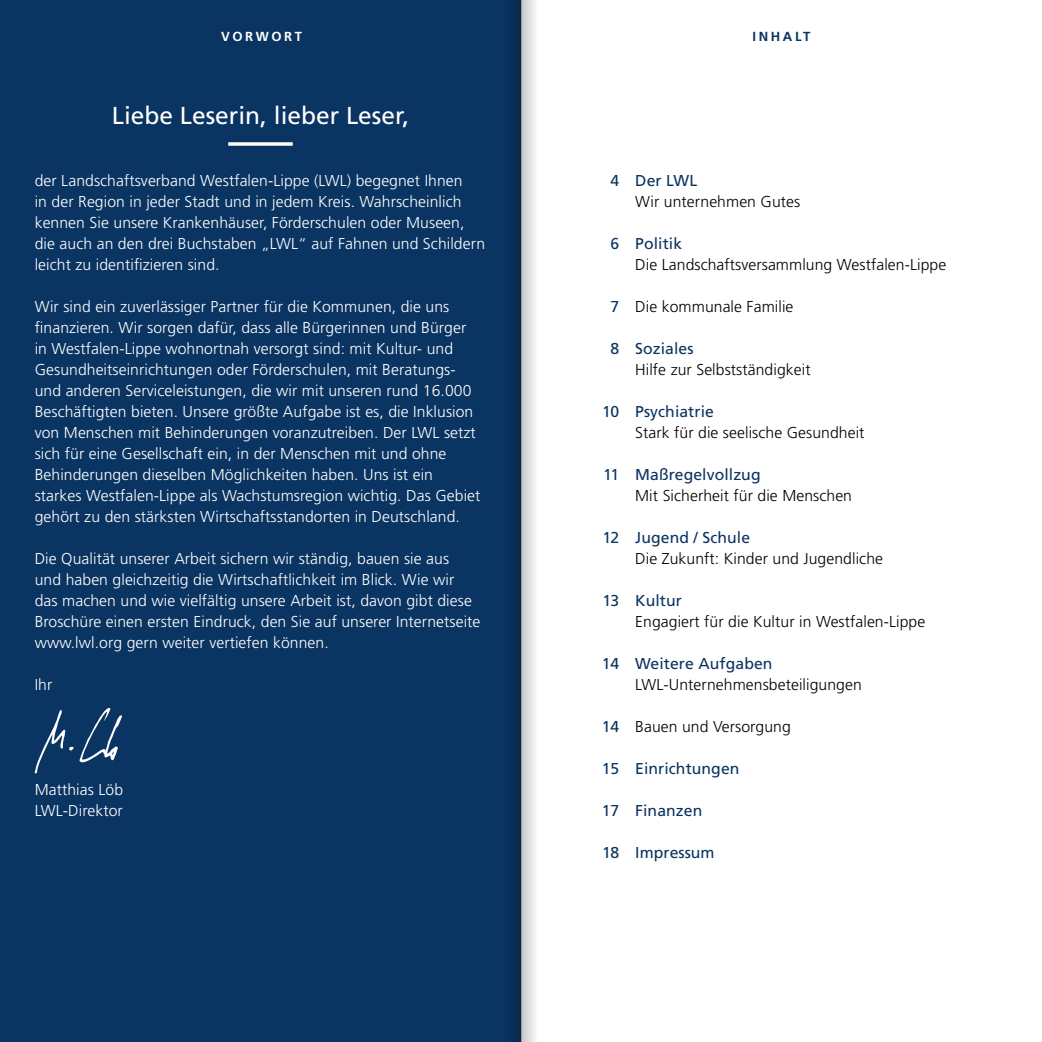
<style>
.page{position:relative;width:1042px;height:1042px;background:#fff}
.page>*{position:absolute;margin:0;border:0;box-sizing:border-box;transform-origin:0 0}
.t1{font:24.5px "Frutiger LT Std";color:#fff}
.t2{font:300 15.75px/21px "Frutiger LT Std";letter-spacing:.005em;color:#fff}
.t3{font:300 15.75px "Frutiger LT Std";letter-spacing:.005em;color:#000}
.t4{font:15.75px "Frutiger LT Std";letter-spacing:.005em;color:#0a3461}
.t5{font:700 13.12px "Frutiger LT Std";letter-spacing:.2em;color:#fff}
.t6{font:700 13.12px "Frutiger LT Std";letter-spacing:.2em;color:#0a3461}
</style>
<div class="page">
<div style="left:0;top:0;width:521px;height:1042px;background:#0a3461"></div>
<svg style="left:228px;top:142px;width:65px;height:4px"></svg>
<svg style="left:35px;top:708px;width:87px;height:65px"></svg>
<svg style="left:521px;top:0;width:14px;height:1042px"></svg>
<div style="left:499px;top:0;width:22px;height:1042px;background:#09315c"></div>
<h2 class="t5" style="left:221px;top:29px;width:82px">VORWORT</h2>
<p class="t1" style="left:112px;top:101px;width:299px">Liebe Leserin, lieber Leser,</p>
<p class="t2" style="left:35px;top:170px;width:452px">der Landschaftsverband Westfalen-Lippe (LWL) begegnet Ihnen<br>in der Region in jeder Stadt und in jedem Kreis. Wahrscheinlich kennen Sie unsere Krankenhäuser, Förderschulen oder Museen, die auch an den drei Buchstaben „LWL“ auf Fahnen und Schildern leicht zu identifizieren sind.</p>
<p class="t2" style="left:35px;top:296px;width:447px">Wir sind ein zuverlässiger Partner für die Kommunen, die uns finanzieren. Wir sorgen dafür, dass alle Bürgerinnen und Bürger in Westfalen-Lippe wohnortnah versorgt sind: mit Kultur- und Gesundheitseinrichtungen oder Förderschulen, mit Beratungs&shy;und anderen Serviceleistungen, die wir mit unseren rund 16.000<br>Beschäftigten bieten. Unsere größte Aufgabe ist es, die Inklusion von Menschen mit Behinderungen voranzutreiben. Der LWL setzt sich für eine Gesellschaft ein, in der Menschen mit und ohne Behinderungen dieselben Möglichkeiten haben. Uns ist ein starkes Westfalen-Lippe als Wachstumsregion wichtig. Das Gebiet gehört zu den stärksten Wirtschaftsstandorten in Deutschland.</p>
<p class="t2" style="left:35px;top:548px;width:447px">Die Qualität unserer Arbeit sichern wir ständig, bauen sie aus<br>und haben gleichzeitig die Wirtschaftlichkeit im Blick. Wie wir das machen und wie vielfältig unsere Arbeit ist, davon gibt diese Broschüre einen ersten Eindruck, den Sie auf unserer Internetseite www.lwl.org gern weiter vertiefen können.</p>
<p class="t2" style="left:35px;top:674px;width:19px">Ihr</p>
<p class="t2" style="left:35px;top:779px;width:90px">Matthias Löb</p>
<p class="t2" style="left:35px;top:800px;width:90px">LWL-Direktor</p>
<h2 class="t6" style="left:752px;top:29px;width:59px">INHALT</h2>
<p class="t4" style="left:610px;top:171px;width:10px">4</p>
<p class="t4" style="left:610px;top:234px;width:10px">6</p>
<p class="t4" style="left:610px;top:297px;width:10px">7</p>
<p class="t4" style="left:610px;top:339px;width:10px">8</p>
<p class="t4" style="left:602px;top:402px;width:19px">10</p>
<p class="t4" style="left:603px;top:465px;width:18px">11</p>
<p class="t4" style="left:602px;top:528px;width:18px">12</p>
<p class="t4" style="left:602px;top:591px;width:18px">13</p>
<p class="t4" style="left:602px;top:654px;width:19px">14</p>
<p class="t4" style="left:602px;top:717px;width:19px">14</p>
<p class="t4" style="left:602px;top:759px;width:19px">15</p>
<p class="t4" style="left:602px;top:801px;width:19px">17</p>
<p class="t4" style="left:602px;top:843px;width:19px">18</p>
<p class="t4" style="left:635px;top:171px;width:64px">Der LWL</p>
<p class="t3" style="left:635px;top:192px;width:166px">Wir unternehmen Gutes</p>
<p class="t4" style="left:635px;top:234px;width:48px">Politik</p>
<p class="t3" style="left:635px;top:255px;width:312px">Die Landschaftsversammlung Westfalen-Lippe</p>
<p class="t3" style="left:635px;top:297px;width:160px">Die kommunale Familie</p>
<p class="t4" style="left:635px;top:339px;width:60px">Soziales</p>
<p class="t3" style="left:635px;top:360px;width:177px">Hilfe zur Selbstständigkeit</p>
<p class="t4" style="left:635px;top:402px;width:80px">Psychiatrie</p>
<p class="t3" style="left:635px;top:423px;width:231px">Stark für die seelische Gesundheit</p>
<p class="t4" style="left:635px;top:465px;width:127px">Maßregelvollzug</p>
<p class="t3" style="left:635px;top:486px;width:218px">Mit Sicherheit für die Menschen</p>
<p class="t4" style="left:635px;top:528px;width:116px">Jugend / Schule</p>
<p class="t3" style="left:635px;top:549px;width:249px">Die Zukunft: Kinder und Jugendliche</p>
<p class="t4" style="left:635px;top:591px;width:48px">Kultur</p>
<p class="t3" style="left:635px;top:612px;width:292px">Engagiert für die Kultur in Westfalen-Lippe</p>
<p class="t4" style="left:635px;top:654px;width:139px">Weitere Aufgaben</p>
<p class="t3" style="left:635px;top:675px;width:228px">LWL-Unternehmensbeteiligungen</p>
<p class="t3" style="left:635px;top:717px;width:157px">Bauen und Versorgung</p>
<p class="t4" style="left:635px;top:759px;width:106px">Einrichtungen</p>
<p class="t4" style="left:635px;top:801px;width:69px">Finanzen</p>
<p class="t4" style="left:635px;top:843px;width:81px">Impressum</p>
</div>
